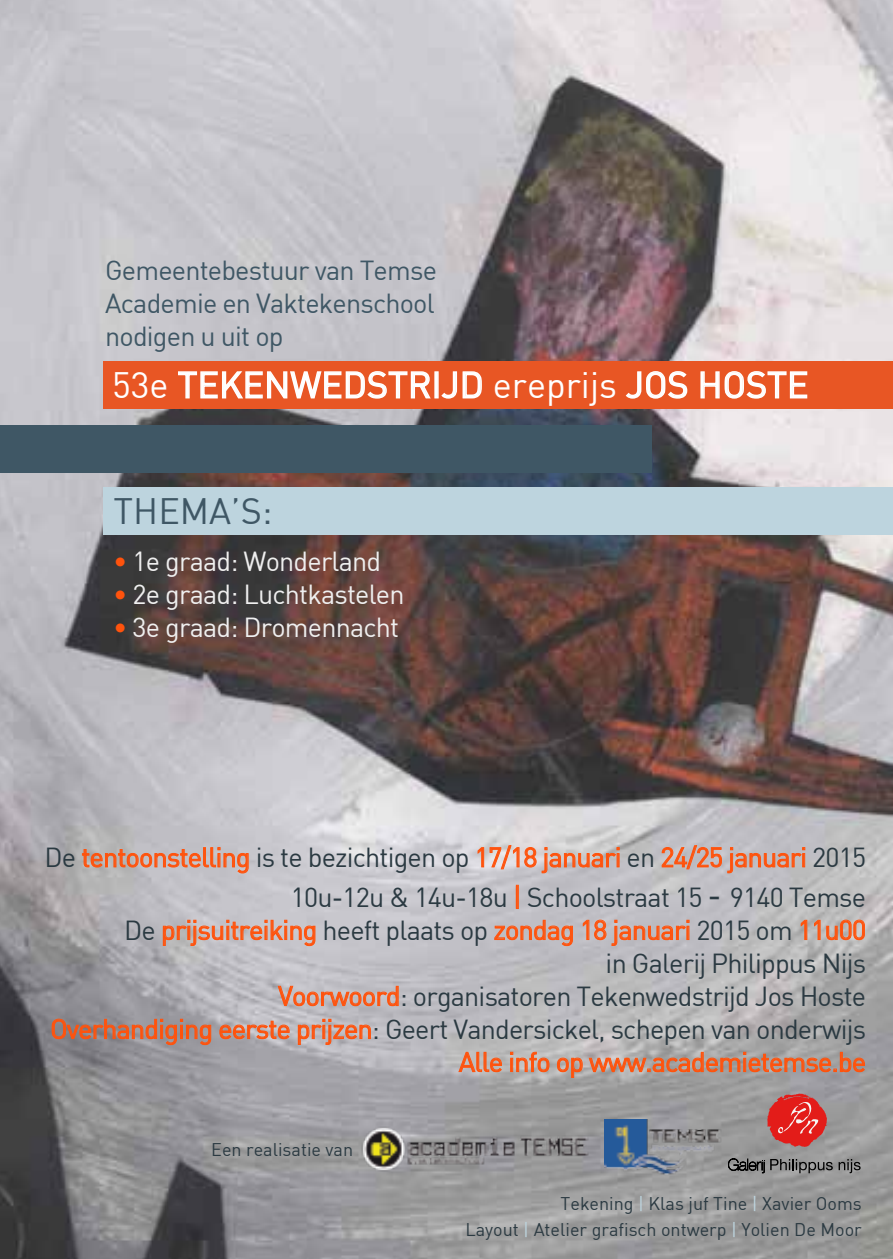
<style>
.page{position:relative;width:893px;height:1259px;background:#fff}
.page>*{position:absolute;margin:0;border:0;box-sizing:border-box;transform-origin:0 0}
.t1{font:36px "DIN";color:#fff}
.t2{font:36px "DIN";color:#3f5765}
.t3{font:27px/33px "DIN";letter-spacing:-.03em;color:#2b3a42;text-align:right}
.t4{font:27px "DIN";letter-spacing:-.03em;color:#efefef}
.t5{font:27px/33px "DIN";letter-spacing:-.03em;color:#3f5765;text-align:justify}
.t6{font:18px "DIN";color:#2b3a42}
.s1{color:#ff530d}
.s2{font-size:33px}
.s3{color:#bdd4de}
</style>
<div class="page">
<img style="left:0;top:0;width:893px;height:1259px">
<img style="left:358px;top:1124px;width:242px;height:51px">
<img style="left:605px;top:1119px;width:118px;height:58px">
<svg style="left:82px;top:847px;width:167px;height:27px;background:#cba69a"></svg>
<svg style="left:477px;top:844px;width:143px;height:29px;background:#d7b6ac"></svg>
<svg style="left:661px;top:844px;width:144px;height:29px;background:#cba9a0"></svg>
<div style="left:802px;top:853px;width:3px;height:14px;border:1px solid #ff530d"></div>
<div style="left:516px;top:885px;width:3px;height:24px;border:1px solid #ff530d"></div>
<svg style="left:163px;top:919px;width:153px;height:27px;background:#cfa89d"></svg>
<svg style="left:494px;top:919px;width:79px;height:27px;background:#cca59a"></svg>
<svg style="left:583px;top:919px;width:106px;height:27px;background:#cba79d"></svg>
<svg style="left:800px;top:919px;width:7px;height:21px"></svg>
<svg style="left:814px;top:919px;width:51px;height:21px"></svg>
<svg style="left:277px;top:985px;width:122px;height:21px;background:#cea396"></svg>
<svg style="left:51px;top:1018px;width:160px;height:27px;background:#a88177"></svg>
<svg style="left:219px;top:1020px;width:71px;height:19px"></svg>
<svg style="left:298px;top:1018px;width:73px;height:27px;background:#cba398"></svg>
<svg style="left:458px;top:1051px;width:44px;height:21px"></svg>
<svg style="left:510px;top:1051px;width:40px;height:21px"></svg>
<svg style="left:557px;top:1051px;width:308px;height:27px;background:#b99485"></svg>
<div style="left:0;top:425px;width:651px;height:48px;background:#3f5765"></div>
<div style="left:103px;top:488px;width:790px;height:47px;background:#bdd4de"></div>
<div style="left:103px;top:362px;width:790px;height:47px;background:#e85624"></div>
<svg style="left:178px;top:371px;width:253px;height:28px"></svg>
<div style="left:434px;top:371px;width:5px;height:27px;border:2px solid #fff"></div>
<svg style="left:441px;top:371px;width:41px;height:28px"></svg>
<svg style="left:625px;top:371px;width:63px;height:28px"></svg>
<svg style="left:700px;top:371px;width:108px;height:28px"></svg>
<svg style="left:839px;top:1159px;width:22px;height:14px"></svg>
<svg style="left:767px;top:1093px;width:61px;height:54px;background:#cf4b49"></svg>
<svg style="left:728px;top:1158px;width:105px;height:15px;background:#6c6c6c"></svg>
<p class="t5" style="left:105px;top:253px;width:333px">Gemeentebestuur van Temse Academie en Vaktekenschool nodigen u uit op</p>
<h1 class="t1" style="left:112px;top:362px;width:698px">53e TEKENWEDSTRIJD ereprijs JOS HOSTE</h1>
<h1 class="t2" style="left:114px;top:488px;width:161px">THEMA’S:</h1>
<p class="t4" style="left:113px;top:544px;width:270px"><span class="s1">•</span> 1e graad: Wonderland</p>
<p class="t4" style="left:113px;top:577px;width:293px"><span class="s1">•</span> 2e graad: Luchtkastelen</p>
<p class="t4" style="left:113px;top:610px;width:288px"><span class="s1">•</span> 3e graad: Dromennacht</p>
<p class="t3" style="left:45px;top:837px;width:823px;line-height:39.6px">De <span class="s1">tentoonstelling</span> is te bezichtigen op <span class="s1">17/18 januari</span> en <span class="s1">24/25 januari</span> 2015<br>10u-12u &amp; 14u-18u <span class="s1">|</span> Schoolstraat 15 <span class="s2">-</span> 9140 Temse</p>
<p class="t3" style="left:50px;top:912px;width:817px">De <span class="s1">prijsuitreiking</span> heeft plaats op <span class="s1">zondag 18 januari</span> 2015 om <span class="s1">11u00<br></span>in Galerij Philippus Nijs<br><span class="s1">Voorwoord</span>: organisatoren Tekenwedstrijd Jos Hoste<br><span class="s1">Overhandiging eerste prijzen</span>: Geert Vandersickel, schepen van onderwijs <span class="s1">Alle info op www.academietemse.be</span></p>
<p class="t6" style="left:211px;top:1138px;width:144px">Een realisatie van</p>
<p class="t6" style="left:561px;top:1191px;width:303px">Tekening <span class="s3">|</span> Klas juf Tine <span class="s3">|</span> Xavier Ooms</p>
<p class="t6" style="left:465px;top:1218px;width:398px">Layout <span class="s3">|</span> Atelier grafisch ontwerp <span class="s3">|</span> Yolien De Moor</p>
</div>
